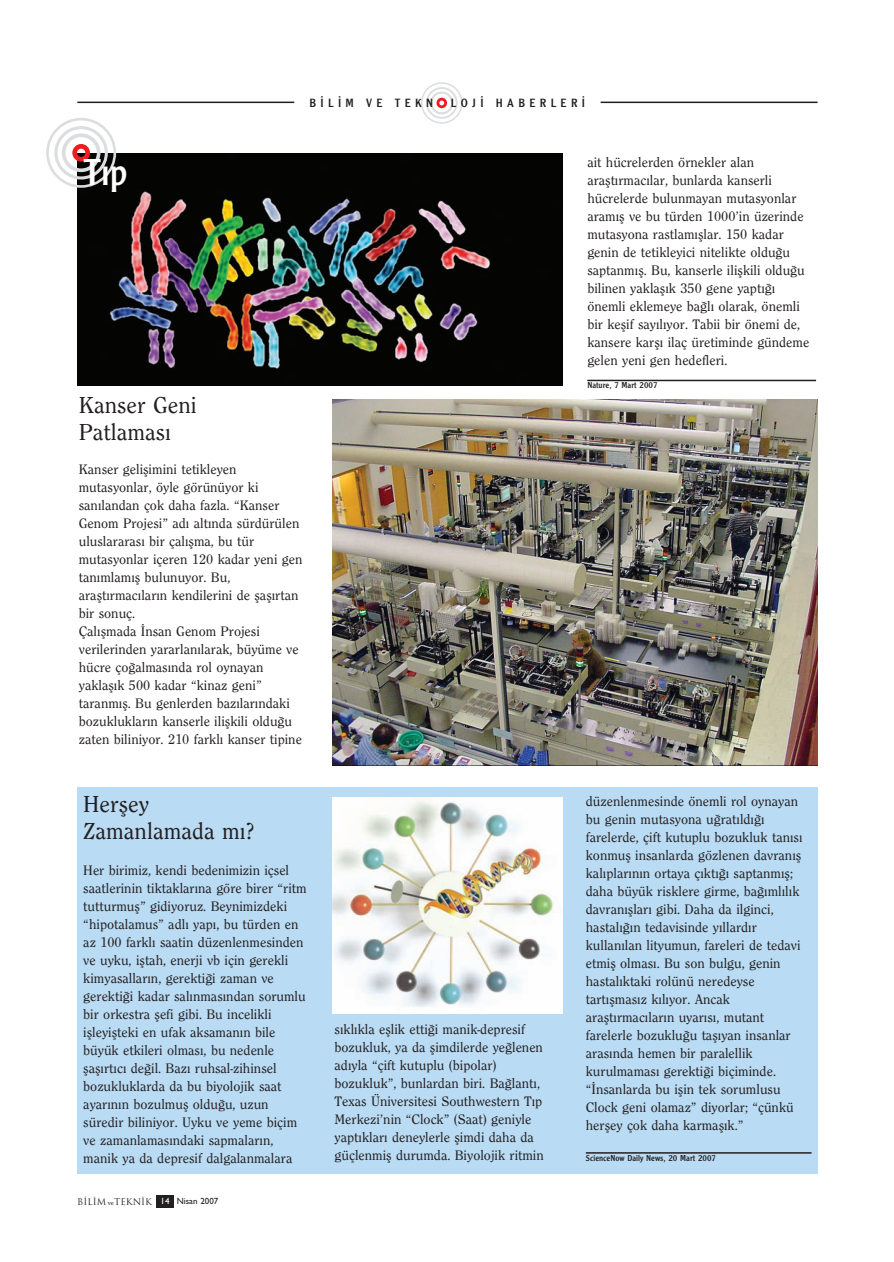
<style>
.page{position:relative;width:894px;height:1262px;background:#fff}
.page>*{position:absolute;margin:0;border:0;box-sizing:border-box;transform-origin:0 0}
.t1{font:39px "Clearface Gothic";color:#fff}
.t2{font:500 24px/27px "Clearface";color:#231f20}
.t3{font:500 14.25px/18px "Clearface";color:#231f20}
.t4{font:12.45px "Clearface Gothic";letter-spacing:.35em;color:#231f20}
.t5{font:9px "Clearface Gothic";color:#231f20}
.t6{font:9px "Trajan";color:#231f20}
.s1{font-family:"Bookman Old Style";font-size:6px}
.s2{font-family:"Gill Sans";font-weight:500;color:#fff}
.s3{font-family:"Gill Sans";font-weight:500}
</style>
<div class="page">
<img style="left:46px;top:82px;width:772px;height:1126px">
<p class="t4" style="left:309px;top:96px;width:125px">B‹L‹M VE TEKN</p>
<p class="t4" style="left:451px;top:96px;width:136px">LOJ‹ HABERLER‹</p>
<h1 class="t1" style="left:83px;top:150px;width:45px">T›p</h1>
<h2 class="t2" style="left:79px;top:391px;width:119px">Kanser Geni<br>Patlamas›</h2>
<p class="t3" style="left:79px;top:460px;width:225px">Kanser geliflimini tetikleyen mutasyonlar, öyle görünüyor ki san›landan çok daha fazla. “Kanser Genom Projesi” ad› alt›nda sürdürülen uluslararas› bir çal›flma, bu tür mutasyonlar içeren 120 kadar yeni gen tan›mlam›fl bulunuyor. Bu, araflt›rmac›lar›n kendilerini de flafl›rtan bir sonuç.<br>Çal›flmada ‹nsan Genom Projesi verilerinden yararlan›larak, büyüme ve hücre ço¤almas›nda rol oynayan yaklafl›k 500 kadar “kinaz geni” taranm›fl. Bu genlerden baz›lar›ndaki bozukluklar›n kanserle iliflkili oldu¤u zaten biliniyor. 210 farkl› kanser tipine</p>
<p class="t3" style="left:587px;top:153px;width:223px">ait hücrelerden örnekler alan araflt›rmac›lar, bunlarda kanserli hücrelerde bulunmayan mutasyonlar aram›fl ve bu türden 1000’in üzerinde mutasyona rastlam›fllar. 150 kadar genin de tetikleyici nitelikte oldu¤u saptanm›fl. Bu, kanserle iliflkili oldu¤u bilinen yaklafl›k 350 gene yapt›¤› önemli eklemeye ba¤l› olarak, önemli bir keflif say›l›yor. Tabii bir önemi de, kansere karfl› ilaç üretiminde gündeme gelen yeni gen hedefleri.</p>
<p class="t5" style="left:587px;top:380px;width:72px">Nature, 7 Mart 2007</p>
<h2 class="t2" style="left:83px;top:791px;width:173px">Herfley<br>Zamanlamada m›?</h2>
<p class="t3" style="left:83px;top:861px;width:225px">Her birimiz, kendi bedenimizin içsel saatlerinin tiktaklar›na göre birer “ritm tutturmufl” gidiyoruz. Beynimizdeki “hipotalamus” adl› yap›, bu türden en az 100 farkl› saatin düzenlenmesinden ve uyku, ifltah, enerji vb için gerekli kimyasallar›n, gerekti¤i zaman ve gerekti¤i kadar sal›nmas›ndan sorumlu bir orkestra flefi gibi. Bu incelikli iflleyiflteki en ufak aksaman›n bile büyük etkileri olmas›, bu nedenle flafl›rt›c› de¤il. Baz› ruhsal-zihinsel bozukluklarda da bu biyolojik saat ayar›n›n bozulmufl oldu¤u, uzun süredir biliniyor. Uyku ve yeme biçim ve zamanlamas›ndaki sapmalar›n, manik ya da depresif dalgalanmalara</p>
<p class="t6" style="left:77px;top:1196px;width:142px">B‹L‹M <span class="s1">ve</span>TEKN‹K <span class="s2">14</span> <span class="s3">Nisan 2007</span></p>
<p class="t3" style="left:334px;top:1020px;width:211px">s›kl›kla efllik etti¤i manik-depresif bozukluk, ya da flimdilerde ye¤lenen ad›yla “çift kutuplu (bipolar) bozukluk”, bunlardan biri. Ba¤lant›, Texas Üniversitesi Southwestern T›p Merkezi’nin “Clock” (Saat) geniyle yapt›klar› deneylerle flimdi daha da güçlenmifl durumda. Biyolojik ritmin</p>
<p class="t3" style="left:586px;top:792px;width:218px">düzenlenmesinde önemli rol oynayan bu genin mutasyona u¤rat›ld›¤› farelerde, çift kutuplu bozukluk tan›s› konmufl insanlarda gözlenen davran›fl kal›plar›n›n ortaya ç›kt›¤› saptanm›fl; daha büyük risklere girme, ba¤›ml›l›k davran›fllar› gibi. Daha da ilginci, hastal›¤›n tedavisinde y›llard›r kullan›lan lityumun, fareleri de tedavi etmifl olmas›. Bu son bulgu, genin hastal›ktaki rolünü neredeyse tart›flmas›z k›l›yor. Ancak araflt›rmac›lar›n uyar›s›, mutant farelerle bozuklu¤u tafl›yan insanlar aras›nda hemen bir paralellik kurulmamas› gerekti¤i biçiminde. “‹nsanlarda bu iflin tek sorumlusu Clock geni olamaz” diyorlar; “çünkü herfley çok daha karmafl›k.”</p>
<p class="t5" style="left:586px;top:1153px;width:132px">ScienceNow Daily News, 20 Mart 2007</p>
</div>
